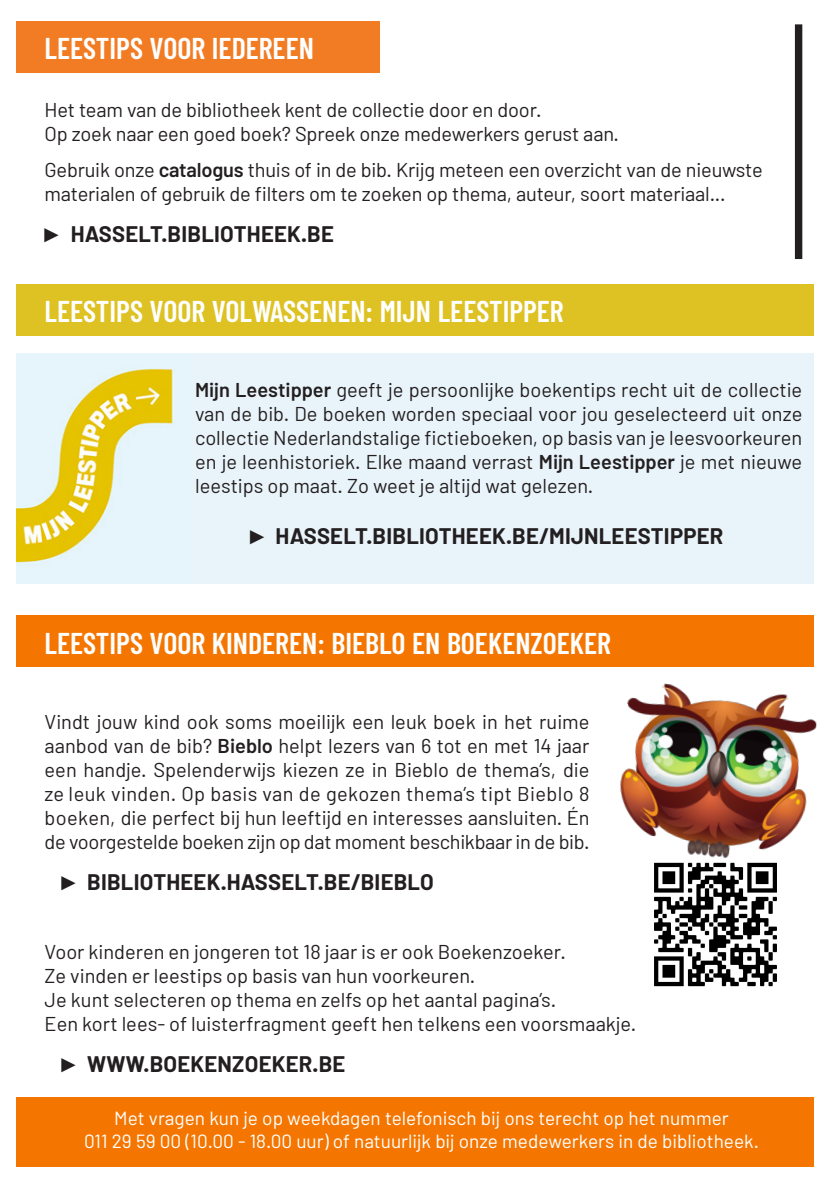
<style>
.page{position:relative;width:840px;height:1191px;background:#fff}
.page>*{position:absolute;margin:0;border:0;box-sizing:border-box;transform-origin:0 0}
.affiche_body{font:600 30px "Barlow Condensed";color:#fff}
.affiche_body-2{font:700 22px "Barlow";letter-spacing:.01em;color:#231f20}
.affiche_body-3{font:20px/24px "Barlow";letter-spacing:-.01em;color:#231f20;text-align:justify}
.affiche_body-4{font:19px "Barlow";color:#fff}
.s1{font-weight:600}
.s2{font-family:"Arial Narrow";font-weight:400;font-size:20px}
</style>
<div class="page">
<img style="left:654px;top:869px;width:123px;height:118px">
<div style="left:16px;top:21px;width:363px;height:51px;background:#f27c24"></div>
<div style="left:16px;top:1097px;width:797px;height:70px;background:#f47600"></div>
<div style="left:794px;top:24px;width:7px;height:235px;background:#231f20"></div>
<div style="left:16px;top:284px;width:797px;height:51px;background:#dec223"></div>
<div style="left:16px;top:616px;width:797px;height:51px;background:#f47600"></div>
<div style="left:178px;top:353px;width:635px;height:230px;background:#e9f4fa"></div>
<img style="left:16px;top:353px;width:162px;height:230px">
<img style="left:620px;top:683px;width:197px;height:186px">
<p class="affiche_body" style="left:45px;top:27px;width:271px">LEESTIPS VOOR IEDEREEN</p>
<p class="affiche_body-3" style="left:45px;top:97px;width:498px">Het team van de bibliotheek kent de collectie door en door.</p>
<p class="affiche_body-3" style="left:45px;top:115px;width:719px;line-height:36px">Op zoek naar een goed boek? Spreek onze medewerkers gerust aan.<br>Gebruik onze <span class="s1">catalogus</span> thuis of in de bib. Krijg meteen een overzicht van de nieuwste</p>
<p class="affiche_body-3" style="left:45px;top:181px;width:682px">materialen of gebruik de filters om te zoeken op thema, auteur, soort materiaal...</p>
<p class="affiche_body-2" style="left:45px;top:220px;width:291px"><span class="s2">►</span> HASSELT.BIBLIOTHEEK.BE</p>
<p class="affiche_body" style="left:45px;top:290px;width:520px">LEESTIPS VOOR VOLWASSENEN: MIJN LEESTIPPER</p>
<p class="affiche_body-3" style="left:195px;top:378px;width:608px"><span class="s1">Mijn Leestipper</span> geeft je persoonlijke boekentips recht uit de collectie van de bib. De boeken worden speciaal voor jou geselecteerd uit onze collectie Nederlandstalige fictieboeken, op basis van je leesvoorkeuren en je leenhistoriek. Elke maand verrast <span class="s1">Mijn Leestipper</span> je met nieuwe leestips op maat. Zo weet je altijd wat gelezen.</p>
<p class="affiche_body-2" style="left:250px;top:522px;width:474px"><span class="s2">►</span> HASSELT.BIBLIOTHEEK.BE/MIJNLEESTIPPER</p>
<p class="affiche_body" style="left:45px;top:621px;width:567px">LEESTIPS VOOR KINDEREN: BIEBLO EN BOEKENZOEKER</p>
<p class="affiche_body-3" style="left:45px;top:709px;width:546px">Vindt jouw kind ook soms moeilijk een leuk boek in het ruime aanbod van de bib? <span class="s1">Bieblo</span> helpt lezers van 6 tot en met 14 jaar een handje. Spelenderwijs kiezen ze in Bieblo de thema’s, die ze leuk vinden. Op basis van de gekozen thema’s tipt Bieblo 8 boeken, die perfect bij hun leeftijd en interesses aansluiten. Én de voorgestelde boeken zijn op dat moment beschikbaar in de bib.</p>
<p class="affiche_body-2" style="left:62px;top:868px;width:373px"><span class="s2">►</span> BIBLIOTHEEK.HASSELT.BE/BIEBLO</p>
<p class="affiche_body-3" style="left:45px;top:939px;width:522px">Voor kinderen en jongeren tot 18 jaar is er ook Boekenzoeker.</p>
<p class="affiche_body-3" style="left:45px;top:963px;width:432px">Ze vinden er leestips op basis van hun voorkeuren.</p>
<p class="affiche_body-3" style="left:45px;top:987px;width:513px">Je kunt selecteren op thema en zelfs op het aantal pagina’s.</p>
<p class="affiche_body-3" style="left:45px;top:1011px;width:593px">Een kort lees- of luisterfragment geeft hen telkens een voorsmaakje.</p>
<p class="affiche_body-2" style="left:62px;top:1050px;width:285px"><span class="s2">►</span> WWW.BOEKENZOEKER.BE</p>
<p class="affiche_body-4" style="left:114px;top:1106px;width:615px">Met vragen kun je op weekdagen telefonisch bij ons terecht op het nummer</p>
<p class="affiche_body-4" style="left:84px;top:1129px;width:676px">011 29 59 00 (10.00 - 18.00 uur) of natuurlijk bij onze medewerkers in de bibliotheek.</p>
</div>
